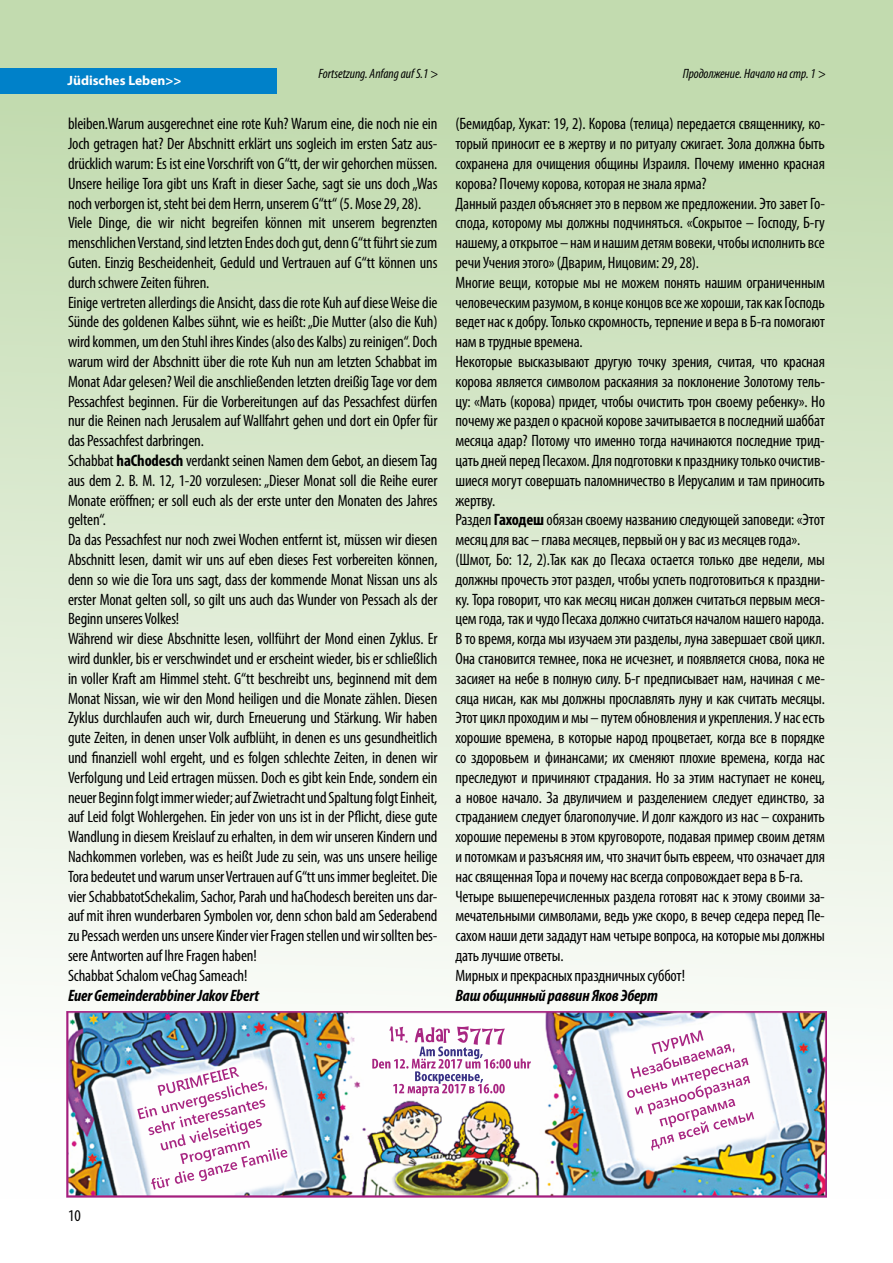
<style>
.page{position:relative;width:893px;height:1263px;background:#fff}
.page>*{position:absolute;margin:0;border:0;box-sizing:border-box;transform-origin:0 0}
.t1{font:condensed 16.5px/19.8px "Myriad Pro";letter-spacing:-.01em;color:#000}
.t2{font:italic 700 condensed 16.5px "Myriad Pro";letter-spacing:-.01em;color:#000}
.t3{font:italic condensed 13.5px "Myriad Pro";letter-spacing:-.005em;color:#000}
.t4{font:700 13.5px "Myriad Pro";color:#fff}
.s1{font-weight:700}
</style>
<div class="page">
<div style="left:0;top:0;width:893px;height:1198px;background:linear-gradient(to bottom,#bdd8a8,#fff)"></div>
<div style="left:0;top:68px;width:276px;height:26px;background:#0081c9"></div>
<img style="left:66px;top:1011px;width:761px;height:186px">
<svg style="left:137px;top:1067px;width:150px;height:122px"></svg>
<svg style="left:627px;top:1030px;width:127px;height:120px"></svg>
<svg style="left:372px;top:1026px;width:159px;height:70px"></svg>
<p class="t3" style="left:318px;top:66px;width:121px">Fortsetzung. Anfang auf S.1 &gt;</p>
<p class="t3" style="left:683px;top:66px;width:145px">Продолжение. Начало на стр. 1 &gt;</p>
<p class="t4" style="left:68px;top:72px;width:115px">Jüdisches Leben&gt;&gt;</p>
<p class="t1" style="left:68px;top:114px;width:371px">bleiben.Warum ausgerechnet eine rote Kuh? Warum eine, die noch nie ein Joch getragen hat? Der Abschnitt erklärt uns sogleich im ersten Satz aus&shy;drücklich warum: Es ist eine Vorschrift von G“tt, der wir gehorchen müssen.<br>Unsere heilige Tora gibt uns Kraft in dieser Sache, sagt sie uns doch „Was noch verborgen ist, steht bei dem Herrn, unserem G“tt“ (5. Mose 29, 28).<br>Viele Dinge, die wir nicht begreifen können mit unserem begrenzten menschlichen Verstand, sind letzten Endes doch gut, denn G“tt führt sie zum Guten. Einzig Bescheidenheit, Geduld und Vertrauen auf G“tt können uns durch schwere Zeiten führen.<br>Einige vertreten allerdings die Ansicht, dass die rote Kuh auf diese Weise die Sünde des goldenen Kalbes sühnt, wie es heißt: „Die Mutter (also die Kuh) wird kommen, um den Stuhl ihres Kindes (also des Kalbs) zu reinigen“. Doch warum wird der Abschnitt über die rote Kuh nun am letzten Schabbat im Monat Adar gelesen? Weil die anschließenden letzten dreißig Tage vor dem Pessachfest beginnen. Für die Vorbereitungen auf das Pessachfest dürfen nur die Reinen nach Jerusalem auf Wallfahrt gehen und dort ein Opfer für das Pessachfest darbringen.<br>Schabbat <span class="s1">haChodesch</span> verdankt seinen Namen dem Gebot, an diesem Tag aus dem 2. B. M. 12, 1-20 vorzulesen: „Dieser Monat soll die Reihe eurer Monate eröffnen; er soll euch als der erste unter den Monaten des Jahres gelten“.<br>Da das Pessachfest nur noch zwei Wochen entfernt ist, müssen wir diesen Abschnitt lesen, damit wir uns auf eben dieses Fest vorbereiten können, denn so wie die Tora uns sagt, dass der kommende Monat Nissan uns als erster Monat gelten soll, so gilt uns auch das Wunder von Pessach als der Beginn unseres Volkes!<br>Während wir diese Abschnitte lesen, vollführt der Mond einen Zyklus. Er wird dunkler, bis er verschwindet und er erscheint wieder, bis er schließlich in voller Kraft am Himmel steht. G“tt beschreibt uns, beginnend mit dem Monat Nissan, wie wir den Mond heiligen und die Monate zählen. Diesen Zyklus durchlaufen auch wir, durch Erneuerung und Stärkung. Wir haben gute Zeiten, in denen unser Volk aufblüht, in denen es uns gesundheitlich und finanziell wohl ergeht, und es folgen schlechte Zeiten, in denen wir Verfolgung und Leid ertragen müssen. Doch es gibt kein Ende, sondern ein neuer Beginn folgt immer wieder; auf Zwietracht und Spaltung folgt Einheit, auf Leid folgt Wohlergehen. Ein jeder von uns ist in der Pflicht, diese gute Wandlung in diesem Kreislauf zu erhalten, in dem wir unseren Kindern und Nachkommen vorleben, was es heißt Jude zu sein, was uns unsere heilige Tora bedeutet und warum unser Vertrauen auf G“tt uns immer begleitet. Die vier SchabbatotSchekalim, Sachor, Parah und haChodesch bereiten uns dar&shy;auf mit ihren wunderbaren Symbolen vor, denn schon bald am Sederabend zu Pessach werden uns unsere Kinder vier Fragen stellen und wir sollten bes&shy;sere Antworten auf Ihre Fragen haben!<br>Schabbat Schalom veChag Sameach!</p>
<p class="t2" style="left:68px;top:986px;width:193px">Euer Gemeinderabbiner Jakov Ebert</p>
<p class="t1" style="left:455px;top:114px;width:371px">(Бемидбар, Хукат: 19, 2). Корова (телица) передается священнику, ко&shy;торый приносит ее в жертву и по ритуалу сжигает. Зола должна быть сохранена для очищения общины Израиля. Почему именно красная корова? Почему корова, которая не знала ярма?<br>Данный раздел объясняет это в первом же предложении. Это завет Го&shy;спода, которому мы должны подчиняться. «Сокрытое – Господу, Б-гу нашему, а открытое – нам и нашим детям вовеки, чтобы исполнить все речи Учения этого» (Дварим, Ницовим: 29, 28).<br>Многие вещи, которые мы не можем понять нашим ограниченным человеческим разумом, в конце концов все же хороши, так как Господь ведет нас к добру. Только скромность, терпение и вера в Б-га помогают нам в трудные времена.<br>Некоторые высказывают другую точку зрения, считая, что красная корова является символом раскаяния за поклонение Золотому тель&shy;цу: «Мать (корова) придет, чтобы очистить трон своему ребенку». Но почему же раздел о красной корове зачитывается в последний шаббат месяца адар? Потому что именно тогда начинаются последние трид&shy;цать дней перед Песахом. Для подготовки к празднику только очистив&shy;шиеся могут совершать паломничество в Иерусалим и там приносить жертву.<br>Раздел <span class="s1">Гаходеш</span> обязан своему названию следующей заповеди: «Этот месяц для вас – глава месяцев, первый он у вас из месяцев года». (Шмот, Бо: 12, 2).Так как до Песаха остается только две недели, мы должны прочесть этот раздел, чтобы успеть подготовиться к праздни&shy;ку. Тора говорит, что как месяц нисан должен считаться первым меся&shy;цем года, так и чудо Песаха должно считаться началом нашего народа.<br>В то время, когда мы изучаем эти разделы, луна завершает свой цикл.<br>Она становится темнее, пока не исчезнет, и появляется снова, пока не засияет на небе в полную силу. Б-г предписывает нам, начиная с ме&shy;сяца нисан, как мы должны прославлять луну и как считать месяцы.<br>Этот цикл проходим и мы – путем обновления и укрепления. У нас есть хорошие времена, в которые народ процветает, когда все в порядке со здоровьем и финансами; их сменяют плохие времена, когда нас преследуют и причиняют страдания. Но за этим наступает не конец, а новое начало. За двуличием и разделением следует единство, за страданием следует благополучие. И долг каждого из нас – сохранить хорошие перемены в этом круговороте, подавая пример своим детям и потомкам и разъясняя им, что значит быть евреем, что означает для нас священная Тора и почему нас всегда сопровождает вера в Б-га.<br>Четыре вышеперечисленных раздела готовят нас к этому своими за&shy;мечательными символами, ведь уже скоро, в вечер седера перед Пе&shy;сахом наши дети зададут нам четыре вопроса, на которые мы должны дать лучшие ответы.<br>Мирных и прекрасных праздничных суббот!</p>
<p class="t2" style="left:455px;top:986px;width:204px">Ваш общинный раввин Яков Эберт</p>
<p class="t1" style="left:68px;top:1205px;width:14px">10</p>
</div>
